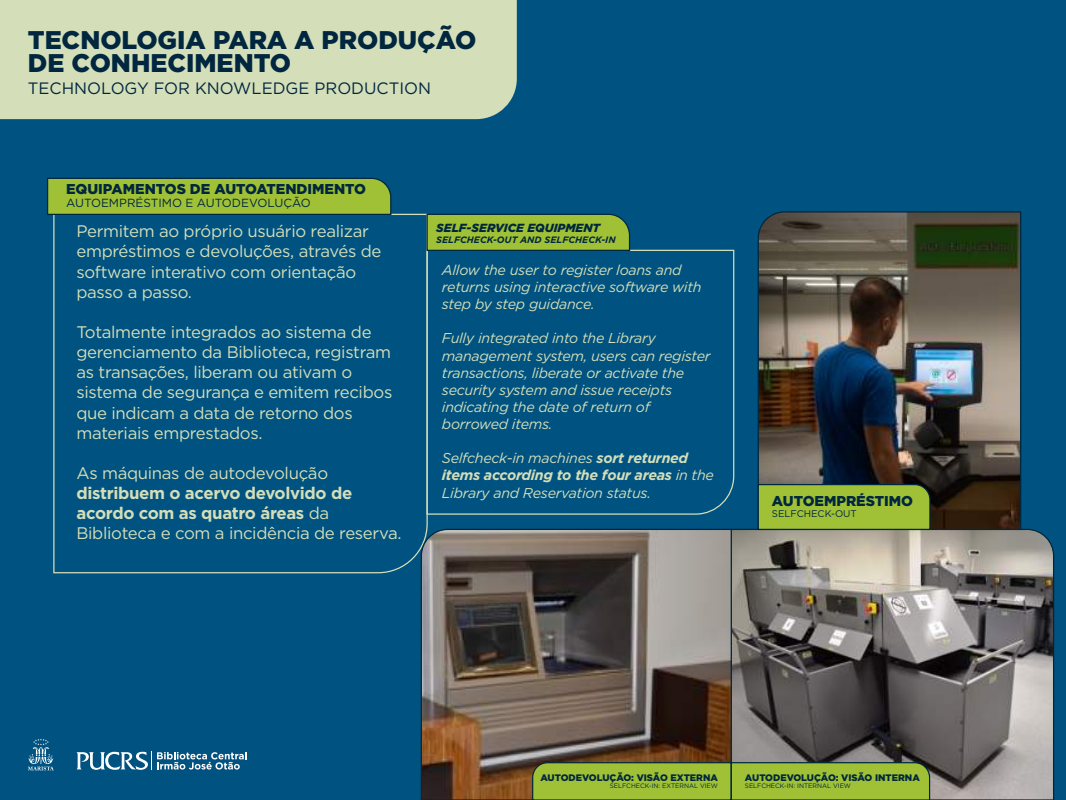
<style>
.page{position:relative;width:1066px;height:800px;background:#fff}
.page>*{position:absolute;margin:0;border:0;box-sizing:border-box;transform-origin:0 0}
.t1{font:900 25.5px/22.5px "Gotham";color:#00273f}
.t2{font:16.75px/20.1px "Gotham";letter-spacing:-.02em;color:#d4deb9}
.t3{font:700 16.75px/20.1px "Gotham";letter-spacing:-.02em;color:#d4deb9}
.t4{font:16.5px "Gotham";color:#00273f}
.t5{font:italic 14.25px/17.1px "Gotham";letter-spacing:-.02em;color:#d4deb9}
.t6{font:900 14.25px "Gotham";color:#00273f}
.t7{font:11.75px "Gotham";color:#00273f}
.t8{font:italic 900 11.75px "Gotham";color:#00273f}
.t9{font:9.62px "Gotham";color:#00273f}
.t10{font:900 9.5px "Gotham";color:#00273f}
.t11{font:italic 700 9.25px "Gotham";color:#00273f}
.t12{font:6.38px "Gotham";color:#00273f}
.s1{font-weight:400}
.s2{font-weight:700}
</style>
<div class="page">
<div style="left:0;top:0;width:1065px;height:799px;background:#005280"></div>
<svg style="left:53px;top:213px;width:375px;height:361px"></svg>
<svg style="left:47px;top:177px;width:345px;height:38px;background:#90b137"></svg>
<svg style="left:28px;top:739px;width:26px;height:31px"></svg>
<svg style="left:76px;top:751px;width:171px;height:18px"></svg>
<div style="left:0;top:0;width:517px;height:119px;background:#d4deb9"></div>
<svg style="left:426px;top:249px;width:309px;height:266px"></svg>
<svg style="left:426px;top:213px;width:204px;height:38px;background:#8eb038"></svg>
<svg style="left:732px;top:528px;width:322px;height:271px;background:#7c7875"></svg>
<img style="left:757px;top:211px;width:264px;height:319px">
<img style="left:420px;top:528px;width:312px;height:271px">
<svg style="left:757px;top:483px;width:174px;height:47px;background:#91b135"></svg>
<svg style="left:531px;top:761px;width:399px;height:38px;background:#98b635"></svg>
<h1 class="t1" style="left:28px;top:29px;width:450px">TECNOLOGIA PARA A PRODUÇÃO<br>DE CONHECIMENTO</h1>
<p class="t4" style="left:28px;top:77px;width:405px">TECHNOLOGY FOR KNOWLEDGE PRODUCTION</p>
<p class="t6" style="left:66px;top:179px;width:301px">EQUIPAMENTOS DE AUTOATENDIMENTO</p>
<p class="t7" style="left:66px;top:196px;width:246px">AUTOEMPRÉSTIMO E AUTODEVOLUÇÃO</p>
<p class="t2" style="left:76px;top:221px;width:306px">Permitem ao próprio usuário realizar empréstimos e devoluções, através de software interativo com orientação passo a passo.</p>
<p class="t2" style="left:76px;top:321px;width:317px">Totalmente integrados ao sistema de gerenciamento da Biblioteca, registram as transações, liberam ou ativam o sistema de segurança e emitem recibos que indicam a data de retorno dos materiais emprestados.</p>
<p class="t2" style="left:76px;top:462px;width:253px">As máquinas de autodevolução</p>
<p class="t3" style="left:76px;top:483px;width:326px">distribuem o acervo devolvido de acordo com as quatro áreas <span class="s1">da<br>Biblioteca e com a incidência de reserva.</span></p>
<p class="t8" style="left:436px;top:220px;width:165px">SELF-SERVICE EQUIPMENT</p>
<p class="t11" style="left:436px;top:233px;width:181px">SELFCHECK-OUT AND SELFCHECK-IN</p>
<p class="t5" style="left:442px;top:261px;width:261px">Allow the user to register loans and returns using interactive software with step by step guidance.</p>
<p class="t5" style="left:442px;top:329px;width:270px">Fully integrated into the Library management system, users can register transactions, liberate or activate the security system and issue receipts indicating the date of return of borrowed items.</p>
<p class="t5" style="left:442px;top:449px;width:273px">Selfcheck-in machines <span class="s2">sort returned items according to the four areas</span> in the<br>Library and Reservation status.</p>
<p class="t6" style="left:772px;top:491px;width:143px">AUTOEMPRÉSTIMO</p>
<p class="t9" style="left:772px;top:507px;width:86px">SELFCHECK-OUT</p>
<p class="t10" style="left:540px;top:771px;width:179px">AUTODEVOLUÇÃO: VISÃO EXTERNA</p>
<p class="t12" style="left:610px;top:781px;width:110px">SELFCHECK-IN: EXTERNAL VIEW</p>
<p class="t10" style="left:745px;top:771px;width:176px">AUTODEVOLUÇÃO: VISÃO INTERNA</p>
<p class="t12" style="left:745px;top:781px;width:108px">SELFCHECK-IN: INTERNAL VIEW</p>
</div>
